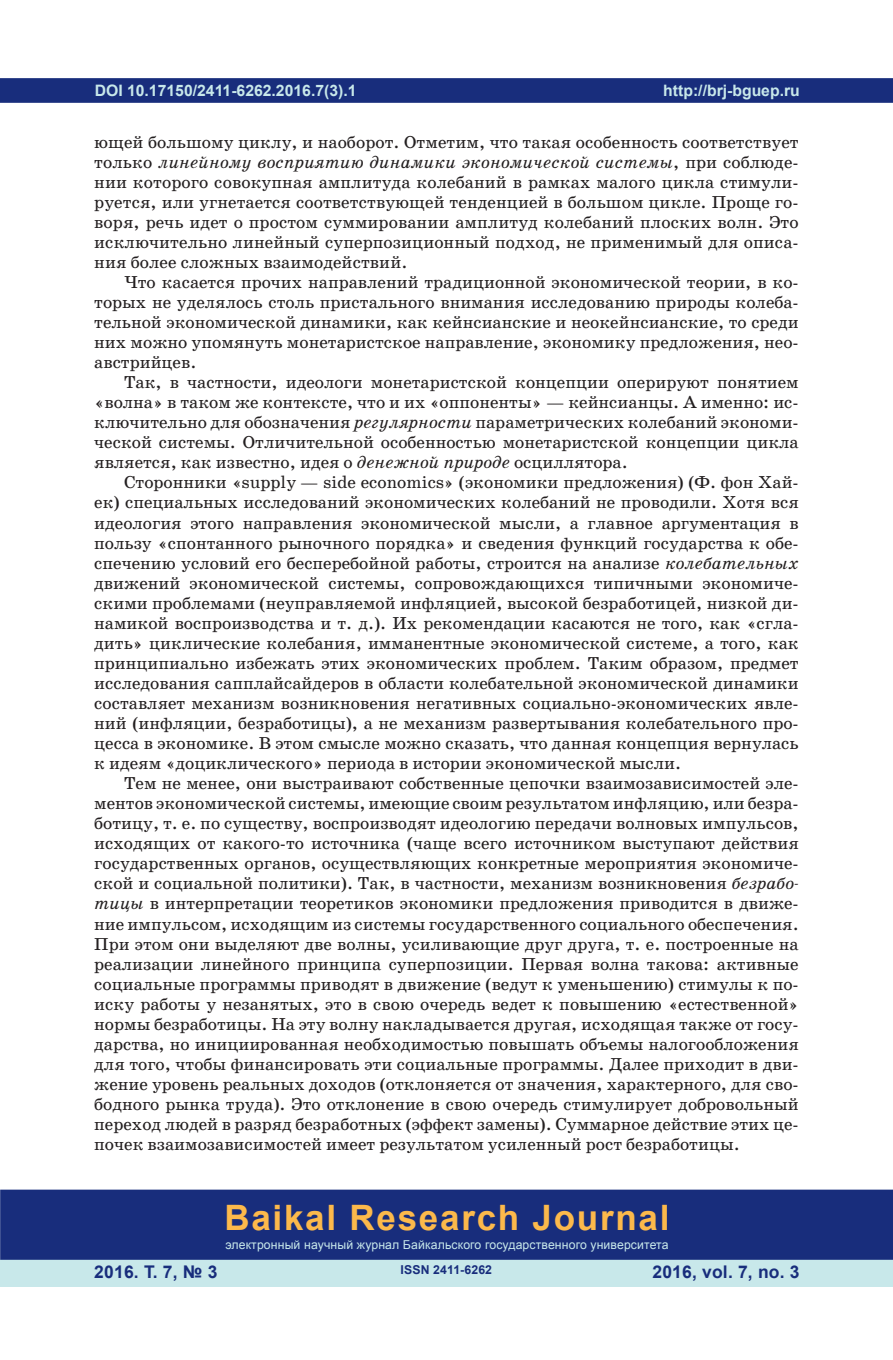
<style>
.page{position:relative;width:893px;height:1360px;background:#fff}
.page>*{position:absolute;margin:0;border:0;box-sizing:border-box;transform-origin:0 0}
.t1{font:700 35px "Arial";letter-spacing:.05em;color:#fcb94b}
.t2{font:17.5px/20.1px "School Book C";color:#231f20;text-align:justify}
.t3{font:700 17.5px "Arial";letter-spacing:.01em;color:#182d7c}
.t4{font:700 15.75px "Arial";color:#c8e8ea}
.t5{font:12.25px "Arial";letter-spacing:.01em;color:#c8e8ea}
.t6{font:700 12.25px "Arial";letter-spacing:.01em;color:#182d7c}
.s1{font-style:italic}
</style>
<div class="page">
<div style="left:0;top:78px;width:893px;height:25px;background:#182d7c;border:2px solid #182d7c"></div>
<div style="left:0;top:1258px;width:893px;height:28px;background:#c8e8ea"></div>
<div style="left:0;top:1189px;width:893px;height:70px;background:#182d7c;border:2px solid #182d7c"></div>
<p class="t4" style="left:95px;top:79px;width:263px">DOI 10.17150/2411-6262.2016.7(3).1</p>
<p class="t2" style="left:94px;top:132px;width:706px">ющей большому циклу, и наоборот. Отметим, что такая особенность соответствует только <span class="s1">линейному восприятию динамики экономической системы</span>, при соблюде&shy;нии которого совокупная амплитуда колебаний в рамках малого цикла стимули&shy;руется, или угнетается соответствующей тенденцией в большом цикле. Проще го&shy;воря, речь идет о простом суммировании амплитуд колебаний плоских волн. Это исключительно линейный суперпозиционный подход, не применимый для описа&shy;ния более сложных взаимодействий.</p>
<p class="t2" style="left:94px;top:272px;width:706px;text-indent:30px">Что касается прочих направлений традиционной экономической теории, в ко&shy;торых не уделялось столь пристального внимания исследованию природы колеба&shy;тельной экономической динамики, как кейнсианские и неокейнсианские, то среди них можно упомянуть монетаристское направление, экономику предложения, нео&shy;австрийцев.</p>
<p class="t2" style="left:94px;top:372px;width:706px;text-indent:30px">Так, в частности, идеологи монетаристской концепции оперируют понятием «волна» в таком же контексте, что и их «оппоненты» — кейнсианцы. А именно: ис&shy;ключительно для обозначения <span class="s1">регулярности</span> параметрических колебаний экономи&shy;ческой системы. Отличительной особенностью монетаристской концепции цикла является, как известно, идея о <span class="s1">денежной природе</span> осциллятора.</p>
<p class="t2" style="left:94px;top:472px;width:706px;text-indent:30px">Сторонники «supply — side economics» (экономики предложения) (Ф. фон Хай&shy;ек) специальных исследований экономических колебаний не проводили. Хотя вся идеология этого направления экономической мысли, а главное аргументация в пользу «спонтанного рыночного порядка» и сведения функций государства к обе&shy;спечению условий его бесперебойной работы, строится на анализе <span class="s1">колебательных </span>движений экономической системы, сопровождающихся типичными экономиче&shy;скими проблемами (неуправляемой инфляцией, высокой безработицей, низкой ди&shy;намикой воспроизводства и т. д.). Их рекомендации касаются не того, как «сгла&shy;дить» циклические колебания, имманентные экономической системе, а того, как принципиально избежать этих экономических проблем. Таким образом, предмет исследования сапплайсайдеров в области колебательной экономической динамики составляет механизм возникновения негативных социально-экономических явле&shy;ний (инфляции, безработицы), а не механизм развертывания колебательного про&shy;цесса в экономике. В этом смысле можно сказать, что данная концепция вернулась к идеям «доциклического» периода в истории экономической мысли.</p>
<p class="t2" style="left:94px;top:773px;width:706px;text-indent:30px">Тем не менее, они выстраивают собственные цепочки взаимозависимостей эле&shy;ментов экономической системы, имеющие своим результатом инфляцию, или безра&shy;ботицу, т. е. по существу, воспроизводят идеологию передачи волновых импульсов, исходящих от какого-то источника (чаще всего источником выступают действия государственных органов, осуществляющих конкретные мероприятия экономиче&shy;ской и социальной политики). Так, в частности, механизм возникновения <span class="s1">безрабо&shy;тицы</span> в интерпретации теоретиков экономики предложения приводится в движе&shy;ние импульсом, исходящим из системы государственного социального обеспечения.<br>При этом они выделяют две волны, усиливающие друг друга, т. е. построенные на реализации линейного принципа суперпозиции. Первая волна такова: активные социальные программы приводят в движение (ведут к уменьшению) стимулы к по&shy;иску работы у незанятых, это в свою очередь ведет к повышению «естественной» нормы безработицы. На эту волну накладывается другая, исходящая также от госу&shy;дарства, но инициированная необходимостью повышать объемы налогообложения для того, чтобы финансировать эти социальные программы. Далее приходит в дви&shy;жение уровень реальных доходов (отклоняется от значения, характерного, для сво&shy;бодного рынка труда). Это отклонение в свою очередь стимулирует добровольный переход людей в разряд безработных (эффект замены). Суммарное действие этих це&shy;почек взаимозависимостей имеет результатом усиленный рост безработицы.</p>
<p class="t4" style="left:663px;top:79px;width:138px">http://brj-bguep.ru</p>
<h1 class="t1" style="left:224px;top:1193px;width:447px">Baikal Research Journal</h1>
<p class="t5" style="left:225px;top:1236px;width:445px">электронный научный журнал Байкальского государственного университета</p>
<p class="t3" style="left:94px;top:1259px;width:125px">2016. Т. 7, № 3</p>
<p class="t3" style="left:652px;top:1259px;width:149px">2016, vol. 7, no. 3</p>
<p class="t6" style="left:401px;top:1261px;width:93px">ISSN 2411-6262</p>
</div>
